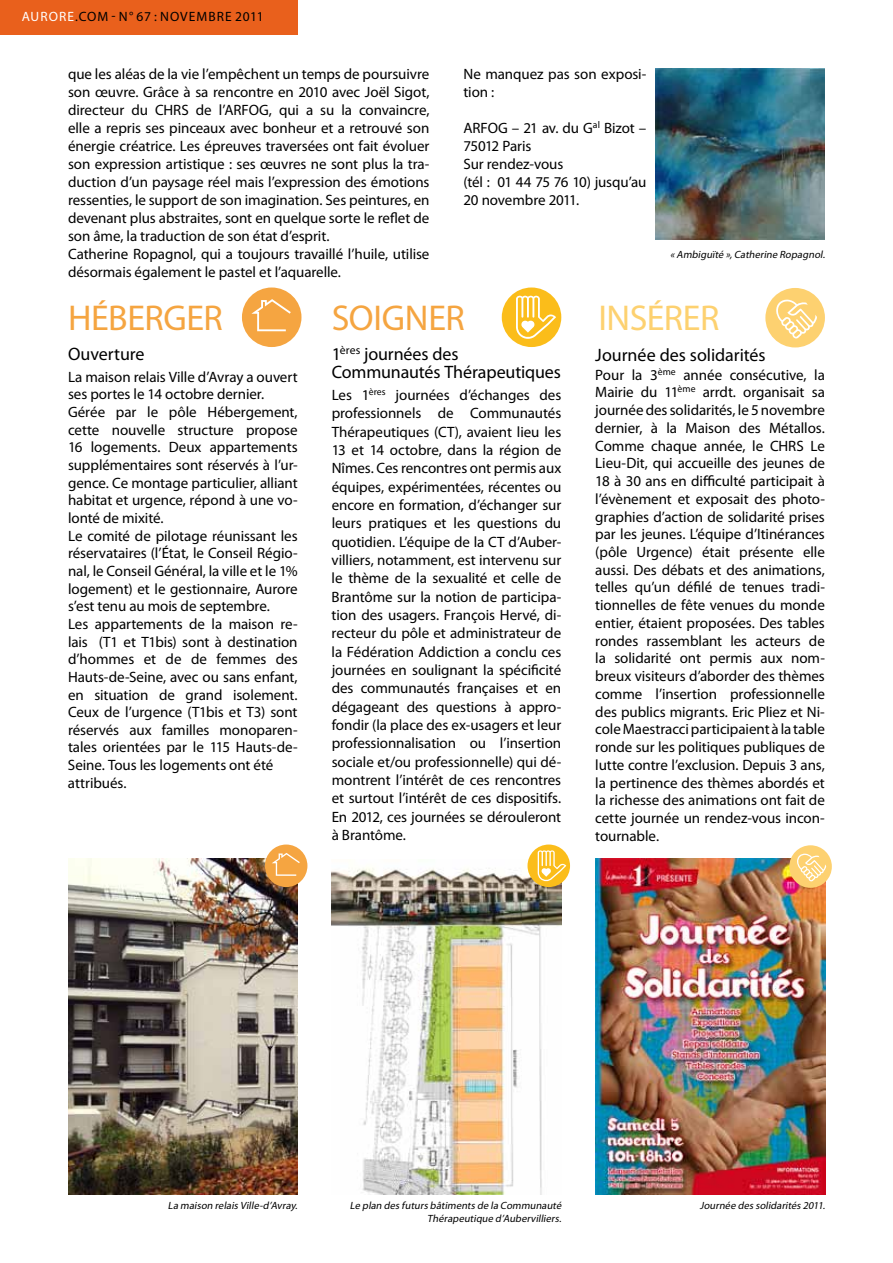
<style>
.page{position:relative;width:893px;height:1263px;background:#fff}
.page>*{position:absolute;margin:0;border:0;box-sizing:border-box;transform-origin:0 0}
.t1{font:36px "Myriad Pro";letter-spacing:-.01em;color:#f5a541}
.t2{font:36px "Myriad Pro";letter-spacing:-.02em;color:#fdd170}
.t3{font:18px/17.5px "Myriad Pro";letter-spacing:-.005em;color:#000}
.t4{font:15px/17.7px "Myriad Pro";letter-spacing:-.005em;color:#000;text-align:justify}
.t5{font:13.5px "Myriad Pro";letter-spacing:.07em;color:#000}
.t6{font:italic 10.5px "Myriad Pro";letter-spacing:-.095em;color:#000}
.t7{font:italic 10.5px/13.5px "Myriad Pro";letter-spacing:-.175em;color:#000;text-align:right}
.s1{color:#fff}
</style>
<div class="page">
<img style="left:332px;top:867px;width:229px;height:328px">
<img style="left:68px;top:859px;width:230px;height:336px">
<img style="left:595px;top:859px;width:230px;height:335px">
<div style="left:0;top:0;width:298px;height:34px;background:#e9601c"></div>
<div style="left:242px;top:287px;width:59px;height:60px;background:#f5a541;border-radius:50%"></div>
<svg style="left:251px;top:299px;width:40px;height:32px"></svg>
<div style="left:502px;top:287px;width:59px;height:60px;background:#fbbd1a;border-radius:50%"></div>
<svg style="left:516px;top:296px;width:40px;height:44px"></svg>
<div style="left:765px;top:288px;width:60px;height:59px;background:#fdd170;border-radius:50%"></div>
<svg style="left:776px;top:299px;width:41px;height:40px"></svg>
<div style="left:265px;top:844px;width:42px;height:43px;background:#f5a541;border-radius:50%"></div>
<svg style="left:272px;top:853px;width:28px;height:23px"></svg>
<svg style="left:527px;top:844px;width:43px;height:43px"></svg>
<svg style="left:538px;top:850px;width:28px;height:32px"></svg>
<div style="left:789px;top:845px;width:43px;height:42px;background:#fdd170;border-radius:50%"></div>
<svg style="left:797px;top:853px;width:29px;height:28px"></svg>
<img style="left:655px;top:68px;width:170px;height:171px">
<p class="t5" style="left:22px;top:8px;width:149px"><span class="s1">Aurore</span>.com - N° 67 : NOVEMBRE</p>
<p class="t5" style="left:235px;top:8px;width:30px">2011</p>
<p class="t4" style="left:68px;top:65px;width:363px">que les aléas de la vie l’empêchent un temps de poursuivre son œuvre. Grâce à sa rencontre en 2010 avec Joël Sigot, directeur du CHRS</p>
<p class="t4" style="left:68px;top:101px;width:363px;text-align:left;text-indent:191px">G, qui a su la convaincre, elle a repris ses pinceaux avec bonheur et a retrouvé son énergie créatrice. Les épreuves traversées ont fait évoluer son expression artistique : ses œuvres ne sont plus la tra&shy;duction d’un paysage réel mais l’expression des émotions ressenties, le support de son imagination. Ses peintures, en devenant plus abstraites, sont en quelque sorte le reflet de son âme, la traduction de son état d’esprit.<br>Catherine Ropagnol, qui a toujours travaillé l’huile, utilise désormais également le pastel et l’aquarelle.</p>
<p class="t4" style="left:196px;top:101px;width:39px">de l’ARFO</p>
<p class="t4" style="left:463px;top:65px;width:184px">Ne manquez pas son exposi&shy;tion :</p>
<p class="t4" style="left:463px;top:119px;width:10px">ARFO</p>
<p class="t4" style="left:463px;top:119px;width:184px;text-align:left;text-indent:35px">G – 21 av. du G<sup>al</sup> Bizot –<br>75012 Paris<br>Sur rendez-vous<br>(tél : 01 44 75 76 10) jusqu’au<br>20 novembre 2011.</p>
<p class="t6" style="left:670px;top:247px;width:159px">« Ambiguïté »,Catherine Ropagnol.</p>
<h1 class="t1" style="left:68px;top:296px;width:156px">Héberger</h1>
<p class="t3" style="left:68px;top:345px;width:78px">Ouverture</p>
<p class="t4" style="left:68px;top:368px;width:231px;text-align:left">La maison relais Ville d’Avray a ouvert ses portes le 14 octobre dernier.<br>Gérée par le pôle Hébergement, cette nouvelle structure propose 16 logements. Deux appartements supplémentaires sont réservés à l’ur&shy;gence. Ce montage particulier, alliant habitat et urgence, répond à une vo&shy;lonté de mixité.<br>Le comité de pilotage réunissant les réservataires (l’état, le Conseil Régio&shy;nal, le Conseil Général, la ville et le 1% logement) et le gestionnaire, Aurore s’est tenu au mois de septembre.<br>Les appartements de la maison re&shy;lais (T1 et T1bis) sont à destination d’hommes et de de femmes des Hauts-de-Seine, avec ou sans enfant, en situation de grand isolement.<br>Ceux de l’urgence (T1bis et T3) sont réservés aux familles monoparen&shy;tales orientées par le 115 Hauts-de-Seine. Tous les logements ont été attribués.</p>
<h1 class="t1" style="left:332px;top:296px;width:94px">SOIGNER</h1>
<p class="t3" style="left:332px;top:345px;width:231px">1<sup>ères</sup> journées des<br>Communautés Thérapeutiques</p>
<p class="t4" style="left:332px;top:386px;width:231px;line-height:18.3px">Les 1<sup>ères</sup> journées d’échanges des professionnels de Communautés Thérapeutiques (CT), avaient lieu les 13 et 14 octobre, dans la région de Nîmes. Ces rencontres ont permis aux équipes, expérimentées, récentes ou encore en formation, d’échanger sur leurs pratiques et les questions du quotidien. L’équipe de la CT d’Auber&shy;villiers, notamment, est intervenu sur le thème de la sexualité et celle de Brantôme sur la notion de participa&shy;tion des usagers. François Hervé, di&shy;recteur du pôle et administrateur de la Fédération Addiction a conclu ces journées en soulignant la spécificité des communautés françaises et en dégageant des questions à appro&shy;fondir (la place des ex-usagers et leur professionnalisation ou l’insertion sociale et/ou professionnelle) qui dé&shy;montrent l’intérêt de ces rencontres et surtout l’intérêt de ces dispositifs.<br>En 2012, ces journées se dérouleront à Brantôme.</p>
<h1 class="t2" style="left:598px;top:296px;width:122px">I nsérer</h1>
<p class="t3" style="left:595px;top:346px;width:172px">Journée des solidarités</p>
<p class="t4" style="left:595px;top:365px;width:231px">Pour la 3<sup>ème</sup> année consécutive, la Mairie du 11<sup>ème</sup> arrdt. organisait sa journée des solidarités, le 5 novembre dernier, à la Maison des Métallos.<br>Comme chaque année, le CHRS</p>
<p class="t4" style="left:595px;top:436px;width:231px;text-indent:215px">Le Lieu-Dit, qui accueille des jeunes de 18 à 30 ans en difficulté participait à l’évènement et exposait des photo&shy;graphies d’action de solidarité prises par les jeunes. L’équipe d’Itinérances (pôle Urgence) était présente elle aussi. Des débats et des animations, telles qu’un défilé de tenues tradi&shy;tionnelles de fête venues du monde entier, étaient proposées. Des tables rondes rassemblant les acteurs de la solidarité ont permis aux nom&shy;breux visiteurs d’aborder des thèmes comme l’insertion professionnelle des publics migrants. Eric Pliez et Ni&shy;cole Maestracci participaient à la table ronde sur les politiques publiques de lutte contre l’exclusion. Depuis 3 ans, la pertinence des thèmes abordés et la richesse des animations ont fait de cette journée un rendez-vous incon&shy;tournable.</p>
<p class="t6" style="left:168px;top:1199px;width:133px">La maison relaisVille-d’Avray.</p>
<p class="t7" style="left:350px;top:1198px;width:215px">Le plan desfutursbâtimentsde la Communauté<br>Thérapeutique d’Aubervilliers.</p>
<p class="t6" style="left:700px;top:1199px;width:129px">Journée dessolidarités2011.</p>
</div>
